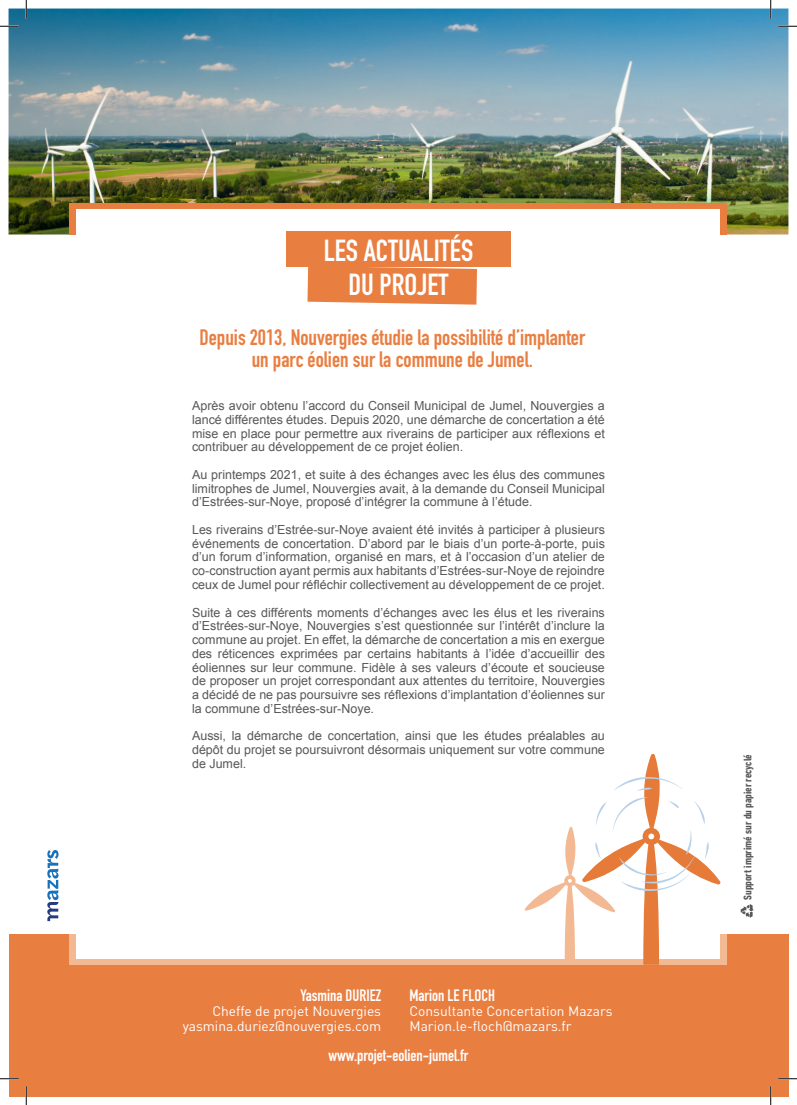
<style>
.page{position:relative;width:797px;height:1105px;background:#fff}
.page>*{position:absolute;margin:0;border:0;box-sizing:border-box;transform-origin:0 0}
.SOUS-TITRE{font:700 30px "DIN Condensed";color:#fff}
.t1{font:700 22px/22px "DIN Condensed";color:#e97e41;text-align:center}
.t2{font:700 16.25px "DIN Condensed";color:#fff}
.t3{font:13.75px "DIN";color:#fff}
.t4{font:12.5px/13.8px "Arial";color:#57585a;text-align:justify}
.SOUS-TITRE-2{font:700 condensed 11.25px "DIN Next LT Pro";color:#57585a}
</style>
<div class="page">
<img style="left:9px;top:9px;width:779px;height:225px">
<div style="left:9px;top:934px;width:779px;height:162px;background:#e97e41"></div>
<div style="left:70px;top:203px;width:657px;height:31px;background:#e97e41"></div>
<svg style="left:70px;top:934px;width:657px;height:31px;background:#f4c2a1"></svg>
<div style="left:77px;top:209px;width:643px;height:749px;background:#fff"></div>
<svg style="left:740px;top:904px;width:13px;height:14px"></svg>
<svg style="left:47px;top:850px;width:11px;height:71px"></svg>
<div style="left:286px;top:231px;width:224px;height:36px;background:#e97e41"></div>
<svg style="left:307px;top:267px;width:170px;height:38px;background:#ea874e"></svg>
<svg style="left:524px;top:754px;width:197px;height:211px"></svg>
<svg style="left:0;top:25px;width:19px;height:2px"></svg>
<svg style="left:778px;top:25px;width:19px;height:2px"></svg>
<svg style="left:0;top:1078px;width:19px;height:1px"></svg>
<svg style="left:778px;top:1078px;width:19px;height:1px"></svg>
<svg style="left:25px;top:0;width:2px;height:19px"></svg>
<svg style="left:25px;top:1086px;width:2px;height:19px"></svg>
<svg style="left:770px;top:0;width:1px;height:19px"></svg>
<svg style="left:770px;top:1086px;width:1px;height:19px"></svg>
<p class="SOUS-TITRE" style="left:324px;top:230px;width:151px">LES ACTUALITÉS</p>
<p class="SOUS-TITRE" style="left:348px;top:264px;width:101px">DU PROJET</p>
<p class="t1" style="left:199px;top:326px;width:387px">Depuis 2013, Nouvergies étudie la possibilité d’implanter un parc éolien sur la commune de Jumel.</p>
<p class="t4" style="left:192px;top:399px;width:414px">Après avoir obtenu l’accord du Conseil Municipal de Jumel, Nouvergies a lancé différentes études. Depuis 2020, une démarche de concertation a été mise en place pour permettre aux riverains de participer aux réflexions et contribuer au développement de ce projet éolien.</p>
<p class="t4" style="left:192px;top:468px;width:414px">Au printemps 2021, et suite à des échanges avec les élus des communes limitrophes de Jumel, Nouvergies avait, à la demande du Conseil Municipal d’Estrées-sur-Noye, proposé d’intégrer la commune à l’étude.</p>
<p class="t4" style="left:192px;top:523px;width:414px">Les riverains d’Estrée-sur-Noye avaient été invités à participer à plusieurs événements de concertation. D’abord par le biais d’un porte-à-porte, puis d’un forum d’information, organisé en mars, et à l’occasion d’un atelier de co-construction ayant permis aux habitants d’Estrées-sur-Noye de rejoindre ceux de Jumel pour réfléchir collectivement au développement de ce projet.</p>
<p class="t4" style="left:192px;top:605px;width:414px">Suite à ces différents moments d’échanges avec les élus et les riverains d’Estrées-sur-Noye, Nouvergies s’est questionnée sur l’intérêt d’inclure la commune au projet. En effet, la démarche de concertation a mis en exergue des réticences exprimées par certains habitants à l’idée d’accueillir des éoliennes sur leur commune. Fidèle à ses valeurs d’écoute et soucieuse de proposer un projet correspondant aux attentes du territoire, Nouvergies a décidé de ne pas poursuivre ses réflexions d’implantation d’éoliennes sur la commune d’Estrées-sur-Noye.</p>
<p class="t4" style="left:192px;top:729px;width:414px">Aussi, la démarche de concertation, ainsi que les études préalables au dépôt du projet se poursuivront désormais uniquement sur votre commune de Jumel.</p>
<p class="t2" style="left:409px;top:985px;width:87px">Marion LE FLOCH</p>
<p class="t3" style="left:409px;top:1003px;width:205px">Consultante Concertation Mazars</p>
<p class="t3" style="left:409px;top:1018px;width:164px">Marion.le-floch@mazars.fr</p>
<p class="t2" style="left:328px;top:1045px;width:141px">www.projet-eolien-jumel.fr</p>
<p class="t2" style="left:300px;top:985px;width:82px">Yasmina DURIEZ</p>
<p class="t3" style="left:212px;top:1003px;width:170px">Cheffe de projet Nouvergies</p>
<p class="t3" style="left:183px;top:1018px;width:200px">yasmina.duriez@nouvergies.com</p>
<p class="SOUS-TITRE-2" style="left:741px;top:900px;width:147px;rotate:-90deg">Support imprimé sur du papier recyclé</p>
</div>
